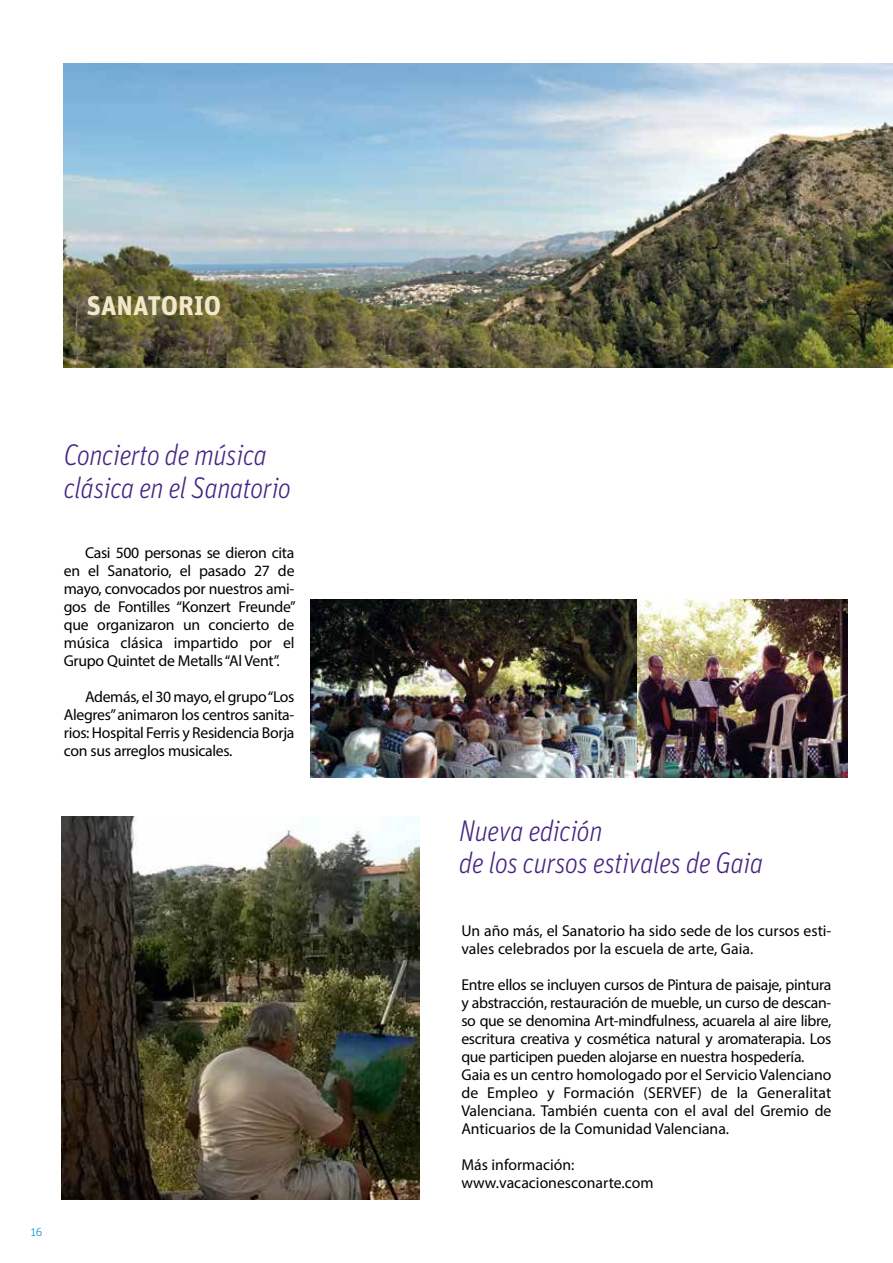
<style>
.page{position:relative;width:893px;height:1263px;background:#fff}
.page>*{position:absolute;margin:0;border:0;box-sizing:border-box;transform-origin:0 0}
.t1{font:italic 300 30px/32.4px "Unit OT";letter-spacing:-.015em;color:#442682;scale:.9 1}
.t2{font:700 27px "Unit OT";letter-spacing:-.005em;color:#f3e7cb}
.t3{font:15.75px/18px "Myriad Pro";letter-spacing:-.02em;color:#000;text-align:justify}
.t4{font:15.75px/18px "Myriad Pro";color:#000}
.t5{font:300 12px "Unit OT";color:#008ecf}
</style>
<div class="page">
<img style="left:64px;top:64px;width:829px;height:303px">
<img style="left:637px;top:599px;width:211px;height:178px">
<img style="left:310px;top:599px;width:327px;height:178px">
<img style="left:62px;top:816px;width:358px;height:383px">
<h2 class="t2" style="left:87px;top:289px;width:136px">SANATORIO</h2>
<h1 class="t1" style="left:64px;top:439px;width:254px">Concierto de música clásica en el Sanatorio</h1>
<p class="t3" style="left:64px;top:543px;width:234px;text-indent:21px">Casi 500 personas se dieron cita en el Sanatorio, el pasado 27 de mayo, convocados por nuestros ami&shy;gos de Fontilles “Konzert Freunde” que organizaron un concierto de música clásica impartido por el Grupo Quintet de Metalls “Al Vent”.</p>
<p class="t3" style="left:64px;top:687px;width:232px;text-indent:21px">Además, el 30 mayo, el grupo “Los Alegres” animaron los centros sanita&shy;rios: Hospital Ferris y Residencia Borja con sus arreglos musicales.</p>
<p class="t5" style="left:31px;top:1225px;width:13px">16</p>
<h1 class="t1" style="left:459px;top:814px;width:339px">Nueva edición<br>de los cursos estivales de Gaia</h1>
<p class="t4" style="left:461px;top:921px;width:372px">Un año más, el Sanatorio ha sido sede de los cursos esti&shy;vales celebrados por la escuela de arte, Gaia.</p>
<p class="t3" style="left:461px;top:975px;width:372px;text-align:left">Entre ellos se incluyen cursos de Pintura de paisaje, pintura y abstracción, restauración de mueble, un curso de descan&shy;so que se denomina Art-mindfulness, acuarela al aire libre, escritura creativa y cosmética natural y aromaterapia. Los que participen pueden alojarse en nuestra hospedería.<br>Gaia es un centro homologado por el Servicio Valenciano de Empleo y Formación (SERVEF) de la Generalitat Valenciana. También cuenta con el aval del Gremio de Anticuarios de la Comunidad Valenciana.</p>
<p class="t4" style="left:461px;top:1156px;width:194px">Más información: www.vacacionesconarte.com</p>
</div>
